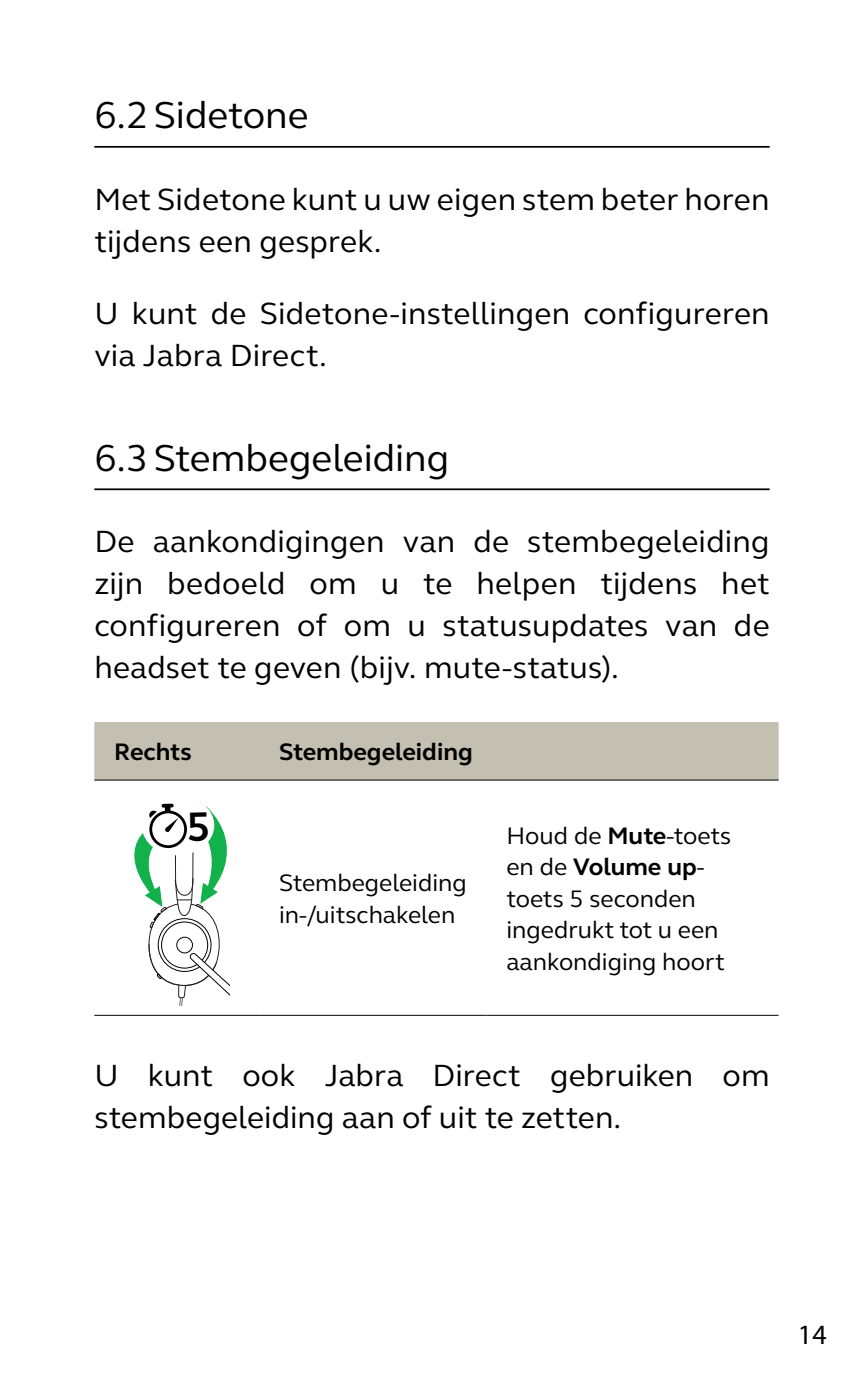
<style>
.page{position:relative;width:864px;height:1389px;background:#fff}
.page>*{position:absolute;margin:0;border:0;box-sizing:border-box;transform-origin:0 0}
.t1{font:38.5px "GN Elliot";color:#000}
.t2{font:31.5px/42px "GN Elliot";letter-spacing:.005em;color:#000}
.t3{font:28px "Myriad Pro";color:#000}
.t4{font:24.5px/31.5px "GN Elliot";color:#000}
.t5{font:700 24.5px "GN Elliot";color:#000}
.s1{font-weight:700}
</style>
<div class="page">
<hr style="left:94px;top:146px;width:675px;height:2px;background:#000">
<hr style="left:94px;top:488px;width:675px;height:2px;background:#000">
<div style="left:94px;top:722px;width:684px;height:57px;background:#c4c0b1"></div>
<hr style="left:259px;top:1015px;width:227px;height:1px;background:#000">
<hr style="left:486px;top:1015px;width:292px;height:1px;background:#000">
<hr style="left:259px;top:779px;width:227px;height:2px;background:#000">
<hr style="left:486px;top:779px;width:292px;height:2px;background:#000">
<hr style="left:94px;top:779px;width:165px;height:2px;background:#000">
<hr style="left:94px;top:1015px;width:165px;height:1px;background:#000">
<svg style="left:133px;top:803px;width:96px;height:202px"></svg>
<p class="t1" style="left:94px;top:89px;width:215px">6.2Sidetone</p>
<p class="t2" style="left:94px;top:177px;width:676px">Met Sidetone kunt u uw eigen stem beter horen tijdens een gesprek.</p>
<p class="t2" style="left:94px;top:291px;width:676px">U kunt de Sidetone-instellingen configureren via Jabra Direct.</p>
<p class="t1" style="left:94px;top:432px;width:356px">6.3Stembegeleiding</p>
<p class="t2" style="left:94px;top:520px;width:676px;text-align:justify">De aankondigingen van de stembegeleiding zijn bedoeld om u te helpen tijdens het configureren of om u statusupdates van de headset te geven (bijv. mute-status).</p>
<p class="t5" style="left:114px;top:736px;width:79px">Rechts</p>
<p class="t5" style="left:279px;top:736px;width:195px">Stembegeleiding</p>
<p class="t4" style="left:279px;top:866px;width:189px">Stembegeleiding in-/uitschakelen</p>
<p class="t4" style="left:506px;top:819px;width:226px">Houd de <span class="s1">Mute</span>-toets en de <span class="s1">Volume up&shy;</span>toets 5 seconden ingedrukt tot u een aankondiging hoort</p>
<p class="t2" style="left:94px;top:1053px;width:676px">U kunt ook Jabra Direct gebruiken om stembegeleiding aan of uit te zetten.</p>
<p class="t3" style="left:797px;top:1317px;width:30px">14</p>
</div>
